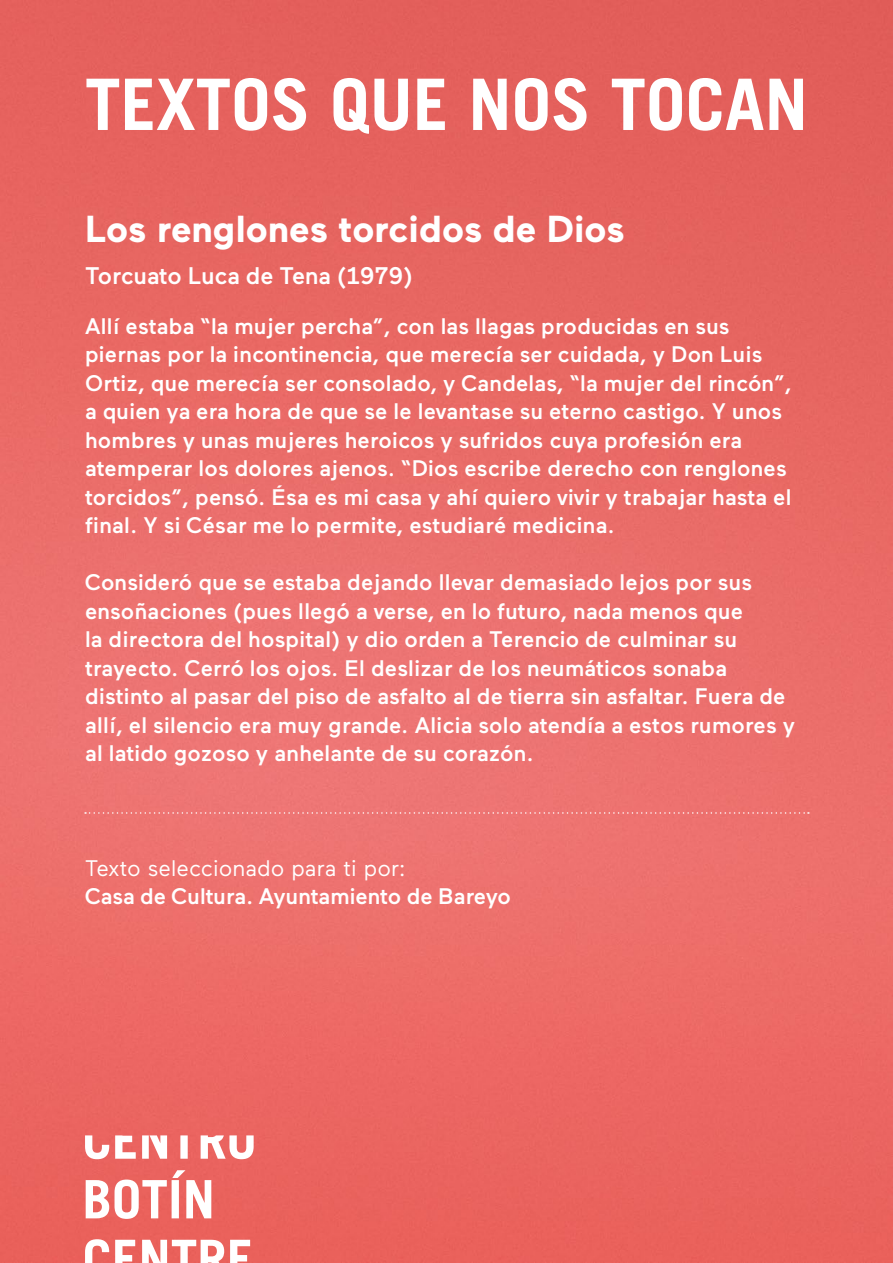
<style>
.page{position:relative;width:893px;height:1263px;background:#fff}
.page>*{position:absolute;margin:0;border:0;box-sizing:border-box;transform-origin:0 0}
.t1{font:700 71.1px "Trade Gothic LT Std";color:#fff}
.t2{font:700 37.5px "Maax";color:#fff}
.t3{font:500 24px "Maax";color:#fff}
.t4{font:500 22.5px/28.5px "Maax";letter-spacing:.01em;color:#fff}
.t5{font:22.5px "Maax";color:#fff}
</style>
<div class="page">
<img style="left:0;top:0;width:893px;height:1263px">
<svg style="left:85px;top:1135px;width:169px;height:128px"></svg>
<svg style="left:85px;top:812px;width:724px;height:2px"></svg>
<h1 class="t1" style="left:85px;top:61px;width:724px">TEXTOS QUE NOS TOCAN</h1>
<h2 class="t2" style="left:85px;top:208px;width:541px">Los renglones torcidos de Dios</h2>
<p class="t3" style="left:85px;top:262px;width:329px">Torcuato Luca de Tena (1979)</p>
<p class="t4" style="left:85px;top:312px;width:708px">Allí estaba “la mujer percha”, con las llagas producidas en sus piernas por la incontinencia, que merecía ser cuidada, y Don Luis Ortiz, que merecía ser consolado, y Candelas, “la mujer del rincón”, a quien ya era hora de que se le levantase su eterno castigo. Y unos hombres y unas mujeres heroicos y sufridos cuya profesión era atemperar los dolores ajenos. “Dios escribe derecho con renglones torcidos”, pensó. Ésa es mi casa y ahí quiero vivir y trabajar hasta el final. Y si César me lo permite, estudiaré medicina.</p>
<p class="t4" style="left:85px;top:568px;width:712px">Consideró que se estaba dejando llevar demasiado lejos por sus ensoñaciones (pues llegó a verse, en lo futuro, nada menos que<br>la directora del hospital) y dio orden a Terencio de culminar su trayecto. Cerró los ojos. El deslizar de los neumáticos sonaba distinto al pasar del piso de asfalto al de tierra sin asfaltar. Fuera de allí, el silencio era muy grande. Alicia solo atendía a estos rumores y al latido gozoso y anhelante de su corazón.</p>
<p class="t5" style="left:85px;top:856px;width:322px">Texto seleccionado para ti por:</p>
<p class="t4" style="left:85px;top:882px;width:427px">Casa de Cultura. Ayuntamiento de Bareyo</p>
</div>
